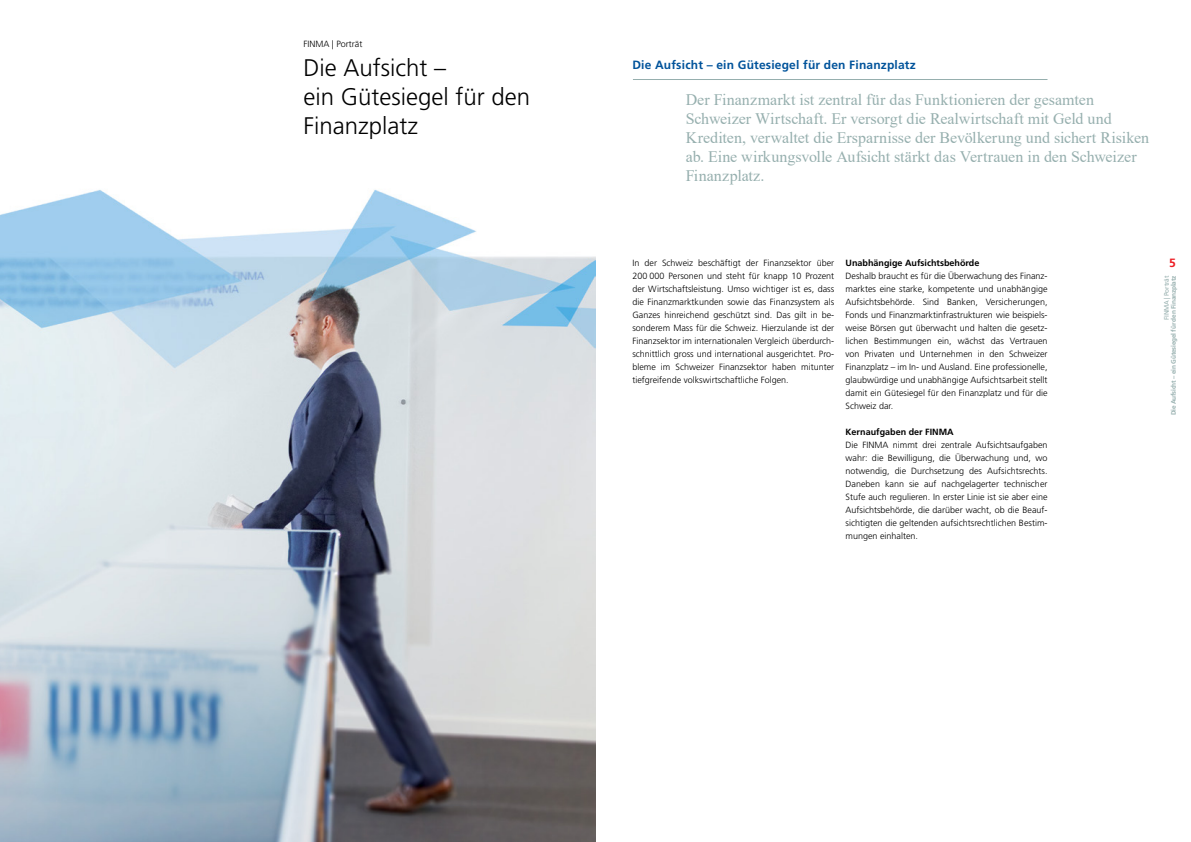
<style>
.page{position:relative;width:1191px;height:842px;background:#fff}
.page>*{position:absolute;margin:0;border:0;box-sizing:border-box;transform-origin:0 0}
.t1{font:300 24px/28.8px "Frutiger LT Std";color:#000}
.t2{font:16px/19.2px "Times New Roman";color:#96afae}
.t3{font:700 12px "Frutiger LT Std";letter-spacing:.015em;color:#00539b}
.t4{font:700 12px "Frutiger LT Std";color:#ed1d24}
.t5{font:300 9px/13px "Frutiger LT Std";color:#000;text-align:justify}
.t6{font:700 9px "Frutiger LT Std";color:#000}
.t7{font:700 6.5px "Frutiger LT Std";letter-spacing:-.03em;color:#96afae}
.t8{font:6.5px "Frutiger LT Std";letter-spacing:-.03em;color:#96afae}
</style>
<div class="page">
<img style="left:0;top:189px;width:595px;height:653px">
<hr style="left:633px;top:79px;width:414px;height:1px;background:#96afae">
<p class="t5" style="left:303px;top:38px;width:60px">FINMA | Porträt</p>
<h1 class="t1" style="left:303px;top:54px;width:228px">Die Aufsicht –<br>ein Gütesiegel für den<br>Finanzplatz</h1>
<h3 class="t3" style="left:632px;top:57px;width:285px">Die Aufsicht – ein Gütesiegel für den Finanzplatz</h3>
<p class="t2" style="left:685px;top:89px;width:465px">Der Finanzmarkt ist zentral für das Funktionieren der gesamten Schweizer Wirtschaft. Er versorgt die Realwirtschaft mit Geld und Krediten, verwaltet die Ersparnisse der Bevölkerung und sichert Risiken ab. Eine wirkungsvolle Aufsicht stärkt das Vertrauen in den Schweizer Finanzplatz.</p>
<p class="t5" style="left:632px;top:256px;width:203px">In der Schweiz beschäftigt der Finanzsektor über 200 000 Personen und steht für knapp 10 Prozent der Wirtschaftsleistung. Umso wichtiger ist es, dass die Finanzmarktkunden sowie das Finanzsystem als Ganzes hinreichend geschützt sind. Das gilt in be&shy;sonderem Mass für die Schweiz. Hierzulande ist der Finanzsektor im internationalen Vergleich überdurch&shy;schnittlich gross und international ausgerichtet. Pro&shy;bleme im Schweizer Finanzsektor haben mitunter tiefgreifende volkswirtschaftliche Folgen.</p>
<p class="t6" style="left:845px;top:257px;width:135px">Unabhängige Aufsichtsbehörde</p>
<p class="t5" style="left:845px;top:269px;width:203px">Deshalb braucht es für die Überwachung des Finanz&shy;marktes eine starke, kompetente und unabhängige Aufsichtsbehörde. Sind Banken, Versicherungen, Fonds und Finanzmarktinfrastrukturen wie beispiels&shy;weise Börsen gut überwacht und halten die gesetz&shy;lichen Bestimmungen ein, wächst das Vertrauen von Privaten und Unternehmen in den Schweizer Finanzplatz – im In- und Ausland. Eine professionelle, glaubwürdige und unabhängige Aufsichtsarbeit stellt damit ein Gütesiegel für den Finanzplatz und für die Schweiz dar.</p>
<p class="t6" style="left:845px;top:426px;width:110px">Kernaufgaben der FINMA</p>
<p class="t5" style="left:845px;top:438px;width:203px">Die FINMA nimmt drei zentrale Aufsichtsaufgaben wahr: die Bewilligung, die Überwachung und, wo notwendig, die Durchsetzung des Aufsichtsrechts.<br>Daneben kann sie auf nachgelagerter technischer Stufe auch regulieren. In erster Linie ist sie aber eine Aufsichtsbehörde, die darüber wacht, ob die Beauf&shy;sichtigten die geltenden aufsichtsrechtlichen Bestim&shy;mungen einhalten.</p>
<h3 class="t4" style="left:1169px;top:256px;width:8px">5</h3>
<p class="t8" style="left:1162px;top:320px;width:46px;rotate:-90deg">FINMA | Porträt</p>
<p class="t7" style="left:1169px;top:415px;width:141px;rotate:-90deg">Die Aufsicht – ein Gütesiegel für den Finanzplatz</p>
</div>
